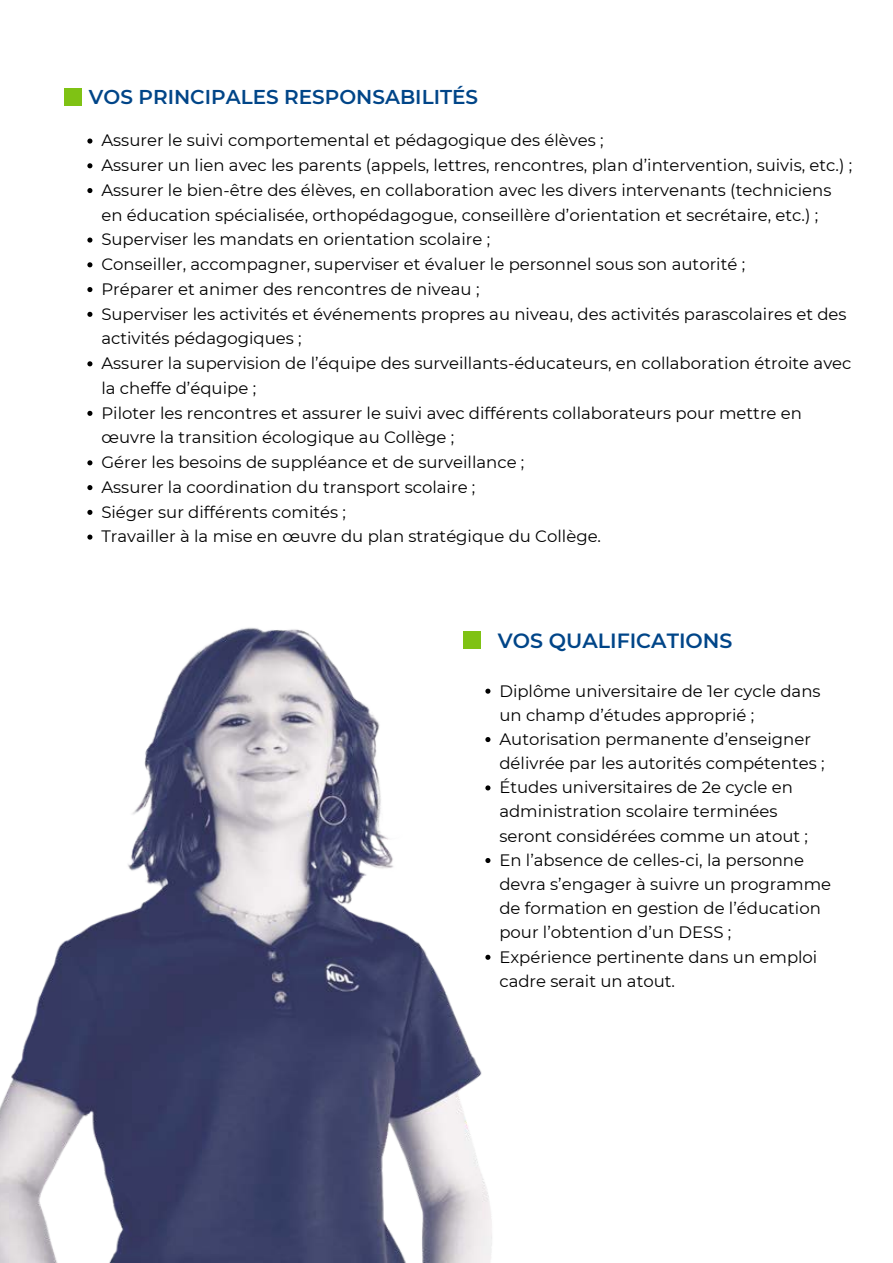
<style>
.page{position:relative;width:893px;height:1263px;background:#fff}
.page>*{position:absolute;margin:0;border:0;box-sizing:border-box;transform-origin:0 0}
.t1{font:600 20.55px "Montserrat";color:#004588}
.t2{font:600 20.02px "Montserrat";color:#004588}
.t3{font:16.5px/24.2px "Montserrat";color:#000}
</style>
<div class="page">
<div style="left:65px;top:89px;width:17px;height:17px;background:#7fc214"></div>
<img style="left:0;top:627px;width:492px;height:636px">
<svg style="left:87px;top:139px;width:5px;height:5px"></svg>
<svg style="left:87px;top:163px;width:5px;height:5px"></svg>
<svg style="left:87px;top:188px;width:5px;height:5px"></svg>
<svg style="left:87px;top:238px;width:5px;height:5px"></svg>
<svg style="left:87px;top:262px;width:5px;height:5px"></svg>
<svg style="left:87px;top:287px;width:5px;height:5px"></svg>
<svg style="left:87px;top:312px;width:5px;height:5px"></svg>
<svg style="left:87px;top:361px;width:5px;height:5px"></svg>
<svg style="left:87px;top:411px;width:5px;height:5px"></svg>
<svg style="left:87px;top:460px;width:5px;height:5px"></svg>
<svg style="left:87px;top:485px;width:5px;height:5px"></svg>
<svg style="left:87px;top:510px;width:5px;height:5px"></svg>
<svg style="left:87px;top:535px;width:5px;height:5px"></svg>
<svg style="left:485px;top:689px;width:5px;height:5px"></svg>
<svg style="left:485px;top:737px;width:5px;height:5px"></svg>
<svg style="left:485px;top:785px;width:5px;height:5px"></svg>
<svg style="left:485px;top:858px;width:5px;height:5px"></svg>
<svg style="left:485px;top:955px;width:5px;height:5px"></svg>
<p class="t2" style="left:89px;top:85px;width:391px">VOS PRINCIPALES RESPONSABILITÉS</p>
<p class="t3" style="left:101px;top:128px;width:504px">Assurer le suivi comportemental et pédagogique des élèves ;</p>
<p class="t3" style="left:101px;top:153px;width:752px">Assurer un lien avec les parents (appels, lettres, rencontres, plan d’intervention, suivis, etc.) ;</p>
<p class="t3" style="left:101px;top:178px;width:731px;line-height:24.8px">Assurer le bien-être des élèves, en collaboration avec les divers intervenants (techniciens en éducation spécialisée, orthopédagogue, conseillère d’orientation et secrétaire, etc.) ;</p>
<p class="t3" style="left:101px;top:227px;width:390px">Superviser les mandats en orientation scolaire ;</p>
<p class="t3" style="left:101px;top:252px;width:645px">Conseiller, accompagner, superviser et évaluer le personnel sous son autorité ;</p>
<p class="t3" style="left:101px;top:277px;width:380px">Préparer et animer des rencontres de niveau ;</p>
<p class="t3" style="left:101px;top:301px;width:746px;line-height:24.8px">Superviser les activités et événements propres au niveau, des activités parascolaires et des activités pédagogiques ;</p>
<p class="t3" style="left:101px;top:351px;width:751px;line-height:24.8px">Assurer la supervision de l’équipe des surveillants-éducateurs, en collaboration étroite avec la cheffe d’équipe ;</p>
<p class="t3" style="left:101px;top:400px;width:702px;line-height:24.8px">Piloter les rencontres et assurer le suivi avec différents collaborateurs pour mettre en œuvre la transition écologique au Collège ;</p>
<p class="t3" style="left:101px;top:450px;width:424px">Gérer les besoins de suppléance et de surveillance ;</p>
<p class="t3" style="left:101px;top:475px;width:375px">Assurer la coordination du transport scolaire ;</p>
<p class="t3" style="left:101px;top:500px;width:246px">Siéger sur différents comités ;</p>
<p class="t3" style="left:101px;top:524px;width:501px">Travailler à la mise en œuvre du plan stratégique du Collège.</p>
<p class="t1" style="left:498px;top:628px;width:236px">VOS QUALIFICATIONS</p>
<p class="t3" style="left:499px;top:678px;width:323px">Diplôme universitaire de 1er cycle dans un champ d’études approprié ;</p>
<h1 class="t3" style="left:499px;top:727px;width:327px">Autorisation permanente d’enseigner délivrée par les autorités compétentes ;</h1>
<p class="t3" style="left:499px;top:775px;width:310px">Études universitaires de 2e cycle en administration scolaire terminées seront considérées comme un atout ;</p>
<p class="t3" style="left:499px;top:848px;width:333px">En l’absence de celles-ci, la personne devra s’engager à suivre un programme de formation en gestion de l’éducation pour l’obtention d’un DESS ;</p>
<p class="t3" style="left:499px;top:944px;width:319px">Expérience pertinente dans un emploi cadre serait un atout.</p>
</div>
